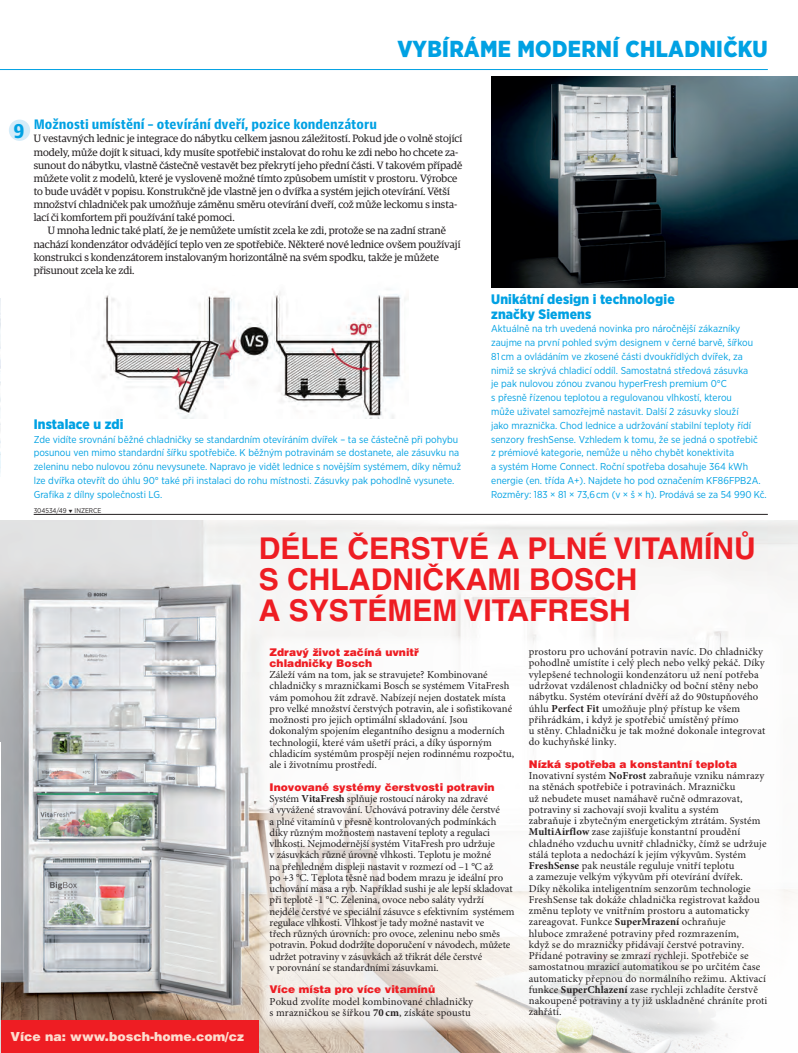
<style>
.page{position:relative;width:798px;height:1053px;background:#fff}
.page>*{position:absolute;margin:0;border:0;box-sizing:border-box;transform-origin:0 0}
.t1{font:700 30px/31.2px "Helvetica CE";color:#ee1d23}
.t2{font:900 23.12px "Gotham Narrow";letter-spacing:.015em;color:#00a1e3}
.t3{font:900 20px "Guardian Agate Sans 4";color:#00a1e3}
.t4{font:900 13.75px/15px "Gotham Narrow";letter-spacing:.01em;color:#00a1e3}
.t5{font:900 13.75px "Guardian Agate Sans 4";color:#00a1e3}
.t6{font:900 12.5px "Helvetica CE";color:#fddcce}
.t7{font:10.62px/11.2px "Minion Pro";letter-spacing:.01em;color:#231f20}
.t8{font:10.62px "Guardian Egyp";color:#231f20}
.t9{font:10.62px/11.2px "Minion Pro";letter-spacing:-.01em;color:#231f20}
.t10{font:900 10.62px/11.2px "Helvetica CE";color:#ee1d23}
.t11{font:10px/13.8px "Gotham Narrow";color:#00a1e3}
.t12{font:6.88px "Gotham Narrow";color:#231f20}
.s1{font-weight:700}
</style>
<div class="page">
<hr style="left:0;top:69px;width:767px;height:1px;background:#00a1e3">
<hr style="left:34px;top:514px;width:733px;height:1px;background:#231f20">
<img style="left:0;top:520px;width:797px;height:532px">
<svg style="left:259px;top:635px;width:525px;height:396px"></svg>
<div style="left:0;top:1020px;width:259px;height:32px;background:#ee1d23"></div>
<img style="left:0;top:299px;width:1px;height:177px">
<img style="left:0;top:742px;width:1px;height:310px">
<img style="left:101px;top:291px;width:305px;height:127px">
<div style="left:9px;top:120px;width:21px;height:21px;background:#d4ecf9;border-radius:50%"></div>
<img style="left:491px;top:77px;width:306px;height:210px">
<h2 class="t2" style="left:397px;top:34px;width:371px">VYBÍRÁME MODERNÍ CHLADNIČKU</h2>
<h3 class="t3" style="left:13px;top:117px;width:13px">9</h3>
<p class="t5" style="left:34px;top:115px;width:344px">Možnosti umístění – otevírání dveří, pozice kondenzátoru</p>
<p class="t8" style="left:34px;top:131px;width:430px">U vestavných lednic je integrace do nábytku celkem jasnou záležitostí. Pokud jde o volně stojící</p>
<p class="t8" style="left:34px;top:144px;width:426px">modely, může dojít k situaci, kdy musíte spotřebič instalovat do rohu ke zdi nebo ho chcete za-</p>
<p class="t8" style="left:34px;top:158px;width:430px">sunout do nábytku, vlastně částečně vestavět bez překrytí jeho přední části. V takovém případě</p>
<p class="t8" style="left:34px;top:171px;width:425px">můžete volit z modelů, které je vysloveně možné tímto způsobem umístit v prostoru. Výrobce</p>
<p class="t8" style="left:34px;top:184px;width:417px">to bude uvádět v popisu. Konstrukčně jde vlastně jen o dvířka a systém jejich otevírání. Větší</p>
<p class="t8" style="left:34px;top:197px;width:425px">množství chladniček pak umožňuje záměnu směru otevírání dveří, což může leckomu s insta-</p>
<p class="t8" style="left:34px;top:210px;width:202px">lací či komfortem při používání také pomoci.</p>
<p class="t8" style="left:48px;top:223px;width:399px">U mnoha lednic také platí, že je nemůžete umístit zcela ke zdi, protože se na zadní straně</p>
<p class="t8" style="left:34px;top:236px;width:428px">nachází kondenzátor odvádějící teplo ven ze spotřebiče. Některé nové lednice ovšem používají</p>
<p class="t8" style="left:34px;top:250px;width:407px">konstrukci s kondenzátorem instalovaným horizontálně na svém spodku, takže je můžete</p>
<p class="t8" style="left:34px;top:263px;width:102px">přisunout zcela ke zdi.</p>
<p class="t4" style="left:34px;top:416px;width:91px">Instalace u zdi</p>
<p class="t11" style="left:34px;top:432px;width:429px">Zde vidíte srovnání běžné chladničky se standardním otevíráním dvířek – ta se částečně při pohybu posunou ven mimo standardní šířku spotřebiče. K běžným potravinám se dostanete, ale zásuvku na zeleninu nebo nulovou zónu nevysunete. Napravo je vidět lednice s novějším systémem, díky němuž lze dvířka otevřít do úhlu 90° také při instalaci do rohu místnosti. Zásuvky pak pohodlně vysunete.<br>Grafika z dílny společnosti LG.</p>
<p class="t12" style="left:34px;top:506px;width:69px">304534/49 ❑ INZERCE</p>
<p class="t4" style="left:491px;top:291px;width:185px">Unikátní design i technologie značky Siemens</p>
<p class="t11" style="left:491px;top:322px;width:277px">Aktuálně na trh uvedená novinka pro náročnější zákazníky zaujme na první pohled svým designem v černé barvě, šířkou<br>81 cm a ovládáním ve zkosené části dvoukřídlých dvířek, za nimiž se skrývá chladicí oddíl. Samostatná středová zásuvka<br>je pak nulovou zónou zvanou hyperFresh premium 0°C<br>s přesně řízenou teplotou a regulovanou vlhkostí, kterou<br>může uživatel samozřejmě nastavit. Další 2 zásuvky slouží<br>jako mraznička. Chod lednice a udržování stabilní teploty řídí senzory freshSense. Vzhledem k tomu, že se jedná o spotřebič<br>z prémiové kategorie, nemůže u něho chybět konektivita<br>a systém Home Connect. Roční spotřeba dosahuje 364 kWh energie (en. třída A+). Najdete ho pod označením KF86FPB2A.<br>Rozměry: 183 × 81 × 73,6 cm (v × š × h). Prodává se za 54 990 Kč.</p>
<h1 class="t1" style="left:259px;top:532px;width:498px">DÉLE ČERSTVÉ A PLNÉ VITAMÍNŮ<br>S CHLADNIČKAMI BOSCH<br>A SYSTÉMEM VITAFRESH</h1>
<p class="t10" style="left:269px;top:646px;width:151px">Zdravý život začíná uvnitř chladničky Bosch</p>
<p class="t7" style="left:269px;top:669px;width:246px">Záleží vám na tom, jak se stravujete? Kombinované chladničky s mrazničkami Bosch se systémem VitaFresh vám pomohou žít zdravě. Nabízejí nejen dostatek místa pro velké množství čerstvých potravin, ale i sofistikované možnosti pro jejich optimální skladování. Jsou dokonalým spojením elegantního designu a moderních technologií, které vám ušetří práci, a díky úsporným chladicím systémům prospějí nejen rodinnému rozpočtu, ale i životnímu prostředí.</p>
<p class="t10" style="left:269px;top:781px;width:226px">Inovované systémy čerstvosti potravin</p>
<p class="t9" style="left:269px;top:793px;width:246px">Systém <span class="s1">VitaFresh</span> splňuje rostoucí nároky na zdravé<br>a vyvážené stravování. Uchovává potraviny déle čerstvé<br>a plné vitamínů v přesně kontrolovaných podmínkách díky různým možnostem nastavení teploty a regulaci vlhkosti. Nejmodernější systém VitaFresh pro udržuje<br>v zásuvkách různé úrovně vlhkosti. Teplotu je možné<br>na přehledném displeji nastavit v rozmezí od –1 °C až<br>po +3 °C. Teplota těsně nad bodem mrazu je ideální pro uchování masa a ryb. Například sushi je ale lepší skladovat při teplotě -1 °C. Zelenina, ovoce nebo saláty vydrží nejdéle čerstvé ve speciální zásuvce s efektivním systémem regulace vlhkosti. Vlhkost je tady možné nastavit ve<br>třech různých úrovních: pro ovoce, zeleninu nebo směs potravin. Pokud dodržíte doporučení v návodech, můžete udržet potraviny v zásuvkách až třikrát déle čerstvé<br>v porovnání se standardními zásuvkami.</p>
<p class="t10" style="left:269px;top:983px;width:167px">Více místa pro více vitamínů</p>
<p class="t7" style="left:269px;top:995px;width:205px">Pokud zvolíte model kombinované chladničky s mrazničkou se šířkou <span class="s1">70 cm</span>, získáte spoustu</p>
<p class="t7" style="left:528px;top:646px;width:238px">prostoru pro uchování potravin navíc. Do chladničky pohodlně umístíte i celý plech nebo velký pekáč. Díky vylepšené technologii kondenzátoru už není potřeba udržovat vzdálenost chladničky od boční stěny nebo nábytku. Systém otevírání dvěří až do 90stupňového úhlu <span class="s1">Perfect Fit</span> umožňuje plný přístup ke všem přihrádkám, i když je spotřebič umístěný přímo<br>u stěny. Chladničku je tak možné dokonale integrovat do kuchyňské linky.</p>
<p class="t10" style="left:528px;top:758px;width:210px">Nízká spotřeba a konstantní teplota</p>
<p class="t7" style="left:528px;top:770px;width:240px">Inovativní systém <span class="s1">NoFrost</span> zabraňuje vzniku námrazy na stěnách spotřebiče i potravinách. Mrazničku<br>už nebudete muset namáhavě ručně odmrazovat, potraviny si zachovají svoji kvalitu a systém<br>zabraňuje i zbytečným energetickým ztrátám. Systém <span class="s1">MultiAirflow</span> zase zajišťuje konstantní proudění chladného vzduchu uvnitř chladničky, čímž se udržuje stálá teplota a nedochází k jejím výkyvům. Systém <span class="s1">FreshSense</span> pak neustále reguluje vnitří teplotu<br>a zamezuje velkým výkyvům při otevírání dvířek.<br>Díky několika inteligentním senzorům technologie FreshSense tak dokáže chladnička registrovat každou změnu teploty ve vnitřním prostoru a automaticky zareagovat. Funkce <span class="s1">SuperMrazení</span> ochraňuje<br>hluboce zmražené potraviny před rozmrazením,<br>když se do mrazničky přidávají čerstvé potraviny.<br>Přidané potraviny se zmrazí rychleji. Spotřebiče se samostatnou mrazicí automatikou se po určitém čase automaticky přepnou do normálního režimu. Aktivací funkce <span class="s1">SuperChlazení</span> zase rychleji zchladíte čerstvě nakoupené potraviny a ty již uskladněné chráníte proti zahřátí.</p>
<p class="t6" style="left:11px;top:1029px;width:235px">Více na: www.bosch-home.com/cz</p>
</div>
